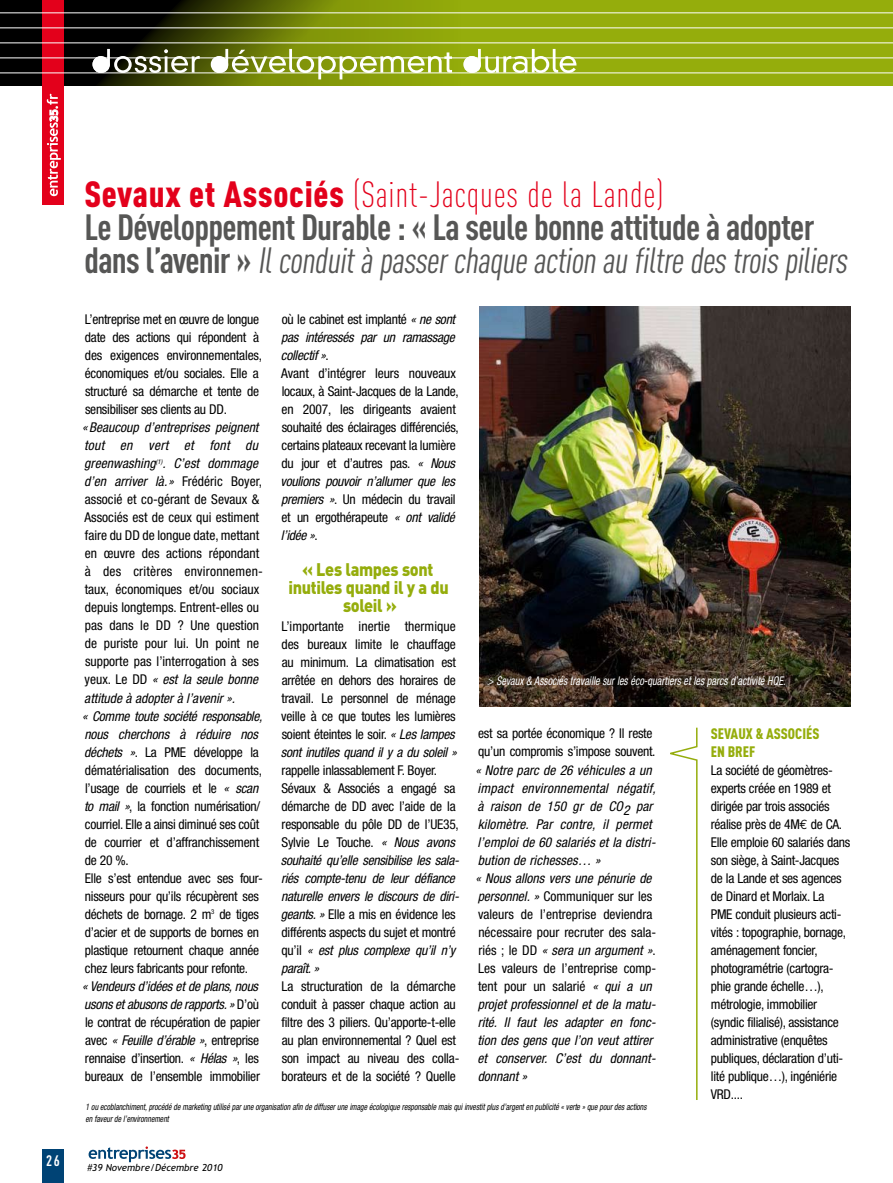
<style>
.page{position:relative;width:893px;height:1183px;background:#fff}
.page>*{position:absolute;margin:0;border:0;box-sizing:border-box;transform-origin:0 0}
.t1{font:700 36px/33px "DIN Cond";letter-spacing:-.02em;color:#565655}
.t2{font:900 18px/18px "DIN";letter-spacing:-.02em;color:#95ad0c;text-align:center;scale:.9 1}
.t3{font:900 15px/18px "DIN Cond";color:#95ad0c}
.t4{font:700 15px "DIN Cond";color:#fff}
.t5{font:condensed 13.5px/18px "Helvetica Neue";letter-spacing:-.02em;color:#000}
.t6{font:italic condensed 13.5px/18px "Helvetica Neue";letter-spacing:.01em;color:#000}
.t7{font:italic condensed 12px "Helvetica Neue";color:#fff;scale:.85 1}
.t8{font:9.75px "Trebuchet MS Italic";color:#000}
.t9{font:italic condensed 9px/12px "Helvetica Neue";color:#000;scale:.85 1}
.s1{font-weight:900;color:#e3001b}
.s2{font-weight:300;color:#e3001b}
.s3{font-weight:400}
.s4{font-style:italic}
.s5{font-style:normal}
.s6{font-family:"Euro Mono";font-stretch:normal}
</style>
<div class="page">
<div style="left:0;top:0;width:893px;height:85px;background:#95ad0c"></div>
<svg style="left:0;top:0;width:457px;height:85px"></svg>
<img style="left:479px;top:306px;width:371px;height:400px">
<svg style="left:670px;top:727px;width:28px;height:373px"></svg>
<svg style="left:89px;top:1146px;width:97px;height:15px"></svg>
<div style="left:43px;top:0;width:21px;height:85px;background:#e3001b"></div>
<div style="left:43px;top:85px;width:21px;height:119px;background:#e3001b"></div>
<svg style="left:47px;top:94px;width:14px;height:102px"></svg>
<div style="left:43px;top:1149px;width:21px;height:33px;background:#004375"></div>
<hr style="left:0;top:12px;width:893px;height:1px;background:#fff">
<hr style="left:0;top:27px;width:893px;height:1px;background:#fff">
<hr style="left:0;top:42px;width:893px;height:1px;background:#fff">
<hr style="left:0;top:57px;width:893px;height:1px;background:#fff">
<hr style="left:0;top:72px;width:893px;height:1px;background:#fff">
<svg style="left:92px;top:49px;width:484px;height:30px"></svg>
<div style="left:93px;top:56px;width:17px;height:17px;background:#fff;border-radius:50%"></div>
<div style="left:211px;top:56px;width:17px;height:17px;background:#fff;border-radius:50%"></div>
<div style="left:464px;top:56px;width:17px;height:17px;background:#fff;border-radius:50%"></div>
<p class="t4" style="left:46px;top:1150px;width:15px">26</p>
<h1 class="t1" style="left:84px;top:177px;width:770px"><span class="s1">SEVAUX ET ASSOCIÉS</span> <span class="s2">(Saint-Jacques de la Lande)<br></span>Le Développement Durable : « La seule bonne attitude à adopter<br>d a n s l ’ave n i r » <span class="s3">Ilconduitàpasserchaqueaction au filtredestroispiliers</span></h1>
<p class="t5" style="left:85px;top:310px;width:179px">L’entreprise met en œuvre de longue date des actions qui répondent à des exigences environnementales, économiques et/ou sociales. Elle a structuré sa démarche et tente de sensibiliser ses clients au DD.</p>
<p class="t5" style="left:82px;top:418px;width:182px"><span class="s4">«Beaucoup d’entreprises peignent tout en vert et font du greenwashing</span><sup>(1)</sup><span class="s4">. C’est dommage d’en arriver là.»</span> Frédéric Boyer, associé et co-gérant de Sevaux &amp;<br>Associés est de ceux qui estiment faire du DD de longue date, mettant en œuvre des actions répondant à des critères environnemen&shy;taux, économiques et/ou sociaux depuis longtemps. Entrent-elles ou pas dans le DD ? Une question de puriste pour lui. Un point ne supporte pas l’interrogation à ses yeux. Le DD <span class="s4">« est la seule bonne attitude à adopter à l’avenir ».<br>« Comme toute société responsable, nous cherchons à réduire nos déchets »</span>. La PME développe la dématérialisation des documents, l’usage de courriels et le <span class="s4">« scan to mail »</span>, la fonction numérisation/ courriel. Elle a ainsi diminué ses coût de courrier et d’affranchissement de 20 %.<br>Elle s’est entendue avec ses four&shy;nisseurs pour qu’ils récupèrent ses déchets de bornage. 2 m<sup>3</sup> de tiges d’acier et de supports de bornes en plastique retournent chaque année chez leurs fabricants pour refonte.</p>
<p class="t5" style="left:82px;top:976px;width:179px"><span class="s4">« Vendeurs d’idées et de plans, nous usons et abusons de rapports. »</span> D’où le contrat de récupération de papier avec <span class="s4">« Feuille d’érable »</span>, entreprise rennaise d’insertion. <span class="s4">« Hélas »</span>, les bureaux de l’ensemble immobilier</p>
<p class="t5" style="left:281px;top:310px;width:180px">où le cabinet est implanté <span class="s4">« ne sont pas intéressés par un ramassage collectif »</span>.<br>Avant d’intégrer leurs nouveaux locaux, à Saint-Jacques de la Lande, en 2007, les dirigeants avaient souhaité des éclairages différenciés, certains plateaux recevant la lumière du jour et d’autres pas. <span class="s4">« Nous voulions pouvoir n’allumer que les premiers »</span>. Un médecin du travail et un ergothérapeute <span class="s4">« ont validé l’idée »</span>.</p>
<h2 class="t2" style="left:288px;top:560px;width:180px">« Les lampes sont inutiles quand il y a du soleil »</h2>
<p class="t5" style="left:281px;top:616px;width:177px">L’importante inertie thermique des bureaux limite le chauffage au minimum. La climatisation est arrêtée en dehors des horaires de travail. Le personnel de ménage veille à ce que toutes les lumières soient éteintes le soir. <span class="s4">« Les lampes sont inutiles quand il y a du soleil »</span></p>
<p class="t5" style="left:281px;top:760px;width:180px">rappelle inlassablement F. Boyer.<br>Sévaux &amp; Associés a engagé sa démarche de DD avec l’aide de la responsable du pôle DD de l’UE35,<br>Sylvie Le Touche. <span class="s4">« Nous avons souhaité qu’elle sensibilise les sala&shy;riés compte-tenu de leur défiance naturelle envers le discours de diri&shy;geants. »</span> Elle a mis en évidence les différents aspects du sujet et montré qu’il <span class="s4">« est plus complexe qu’il n’y paraît. »</span></p>
<p class="t5" style="left:282px;top:976px;width:179px">La structuration de la démarche conduit à passer chaque action au filtre des 3 piliers. Qu’apporte-t-elle au plan environnemental ? Quel est son impact au niveau des colla&shy;borateurs et de la société ? Quelle</p>
<p class="t7" style="left:488px;top:674px;width:352px">&gt; Sevaux &amp; Associés travaille sur les éco-quartiers et les parcs d’activité HQE.</p>
<p class="t5" style="left:478px;top:724px;width:179px">est sa portée économique ? Il reste qu’un compromis s’impose souvent.</p>
<p class="t6" style="left:476px;top:760px;width:182px">« Notre parc de 26 véhicules a un impact environnemental négatif, à raison de 150 gr de CO2 par kilomètre. Par contre, il permet l’emploi de 60 salariés et la distri&shy;bution de richesses… »<br>« Nous allons vers une pénurie de personnel. » <span class="s5">Communiquer sur les valeurs de l’entreprise deviendra nécessaire pour recruter des sala&shy;riés ; le DD</span> « sera un argument »<span class="s5">.<br>Les valeurs de l’entreprise comp&shy;tent pour un salarié</span> « qui a un projet professionnel et de la matu&shy;rité. Il faut les adapter en fonc&shy;tion des gens que l’on veut attirer et conserver. C’est du donnant&shy;donnant »</p>
<p class="t3" style="left:711px;top:723px;width:103px">SEVAUX &amp; ASSOCIÉS<br>EN BREF</p>
<p class="t5" style="left:711px;top:760px;width:141px">La société de géomètres&shy;experts créée en 1989 et dirigée par trois associés réalise près de 4M<span class="s6">€</span> de CA.<br>Elle emploie 60 salariés dans son siège, à Saint-Jacques de la Lande et ses agences de Dinard et Morlaix. La<br>PME conduit plusieurs acti&shy;vités : topographie, bornage, aménagement foncier, photogramétrie (cartogra&shy;phie grande échelle…), métrologie, immobilier (syndic filialisé), assistance administrative (enquêtes publiques, déclaration d’uti&shy;lité publique…), ingéniérie<br>VRD....</p>
<p class="t9" style="left:86px;top:1099px;width:662px">1 ou ecoblanchiment, procédé de marketing utilisé par une organisation afin de diffuser une image écologique responsable mais qui investit plus d’argent en publicité « verte » que pour des actions en faveur de l’environnement</p>
<p class="t8" style="left:87px;top:1161px;width:137px">#39 Novembre/Décembre 2010</p>
</div>
